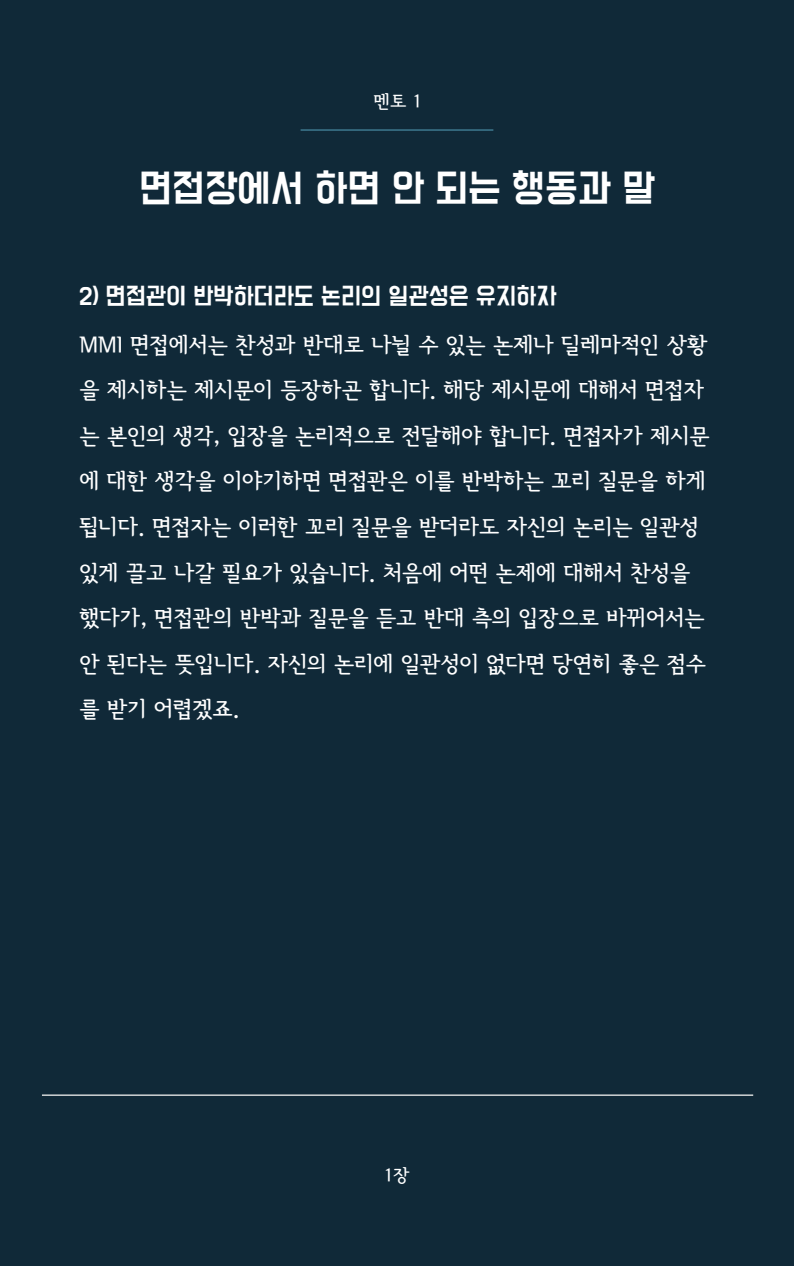
<style>
.page{position:relative;width:794px;height:1266px;background:#fff}
.page>*{position:absolute;margin:0;border:0;box-sizing:border-box;transform-origin:0 0}
.t1{font:42.75px "Do Hyeon";color:#fff}
.t2{font:26.25px "Do Hyeon";color:#fff}
.t3{font:22.5px/45.6px "Seoul Hangang B";color:#fff}
.t4{font:18.15px "Seoul Hangang B";color:#fff}
</style>
<div class="page">
<div style="left:0;top:0;width:793px;height:1266px;background:#102938"></div>
<hr style="left:42px;top:1094px;width:710px;height:1px;background:#efefef">
<hr style="left:300px;top:129px;width:193px;height:2px;background:#4c92ab">
<p class="t4" style="left:374px;top:93px;width:49px">멘토 1</p>
<p class="t1" style="left:139px;top:169px;width:517px">면접장에서 하면 안 되는 행동과 말</p>
<p class="t2" style="left:79px;top:284px;width:478px">2) 면접관이 반박하더라도 논리의 일관성은 유지하자</p>
<p class="t3" style="left:79px;top:322px;width:631px">MMI 면접에서는 찬성과 반대로 나뉠 수 있는 논제나 딜레마적인 상황 을 제시하는 제시문이 등장하곤 합니다. 해당 제시문에 대해서 면접자 는 본인의 생각, 입장을 논리적으로 전달해야 합니다. 면접자가 제시문 에 대한 생각을 이야기하면 면접관은 이를 반박하는 꼬리 질문을 하게 됩니다. 면접자는 이러한 꼬리 질문을 받더라도 자신의 논리는 일관성 있게 끌고 나갈 필요가 있습니다. 처음에 어떤 논제에 대해서 찬성을 했다가, 면접관의 반박과 질문을 듣고 반대 측의 입장으로 바뀌어서는 안 된다는 뜻입니다. 자신의 논리에 일관성이 없다면 당연히 좋은 점수 를 받기 어렵겠죠.</p>
<p class="t4" style="left:384px;top:1166px;width:27px">1장</p>
</div>
